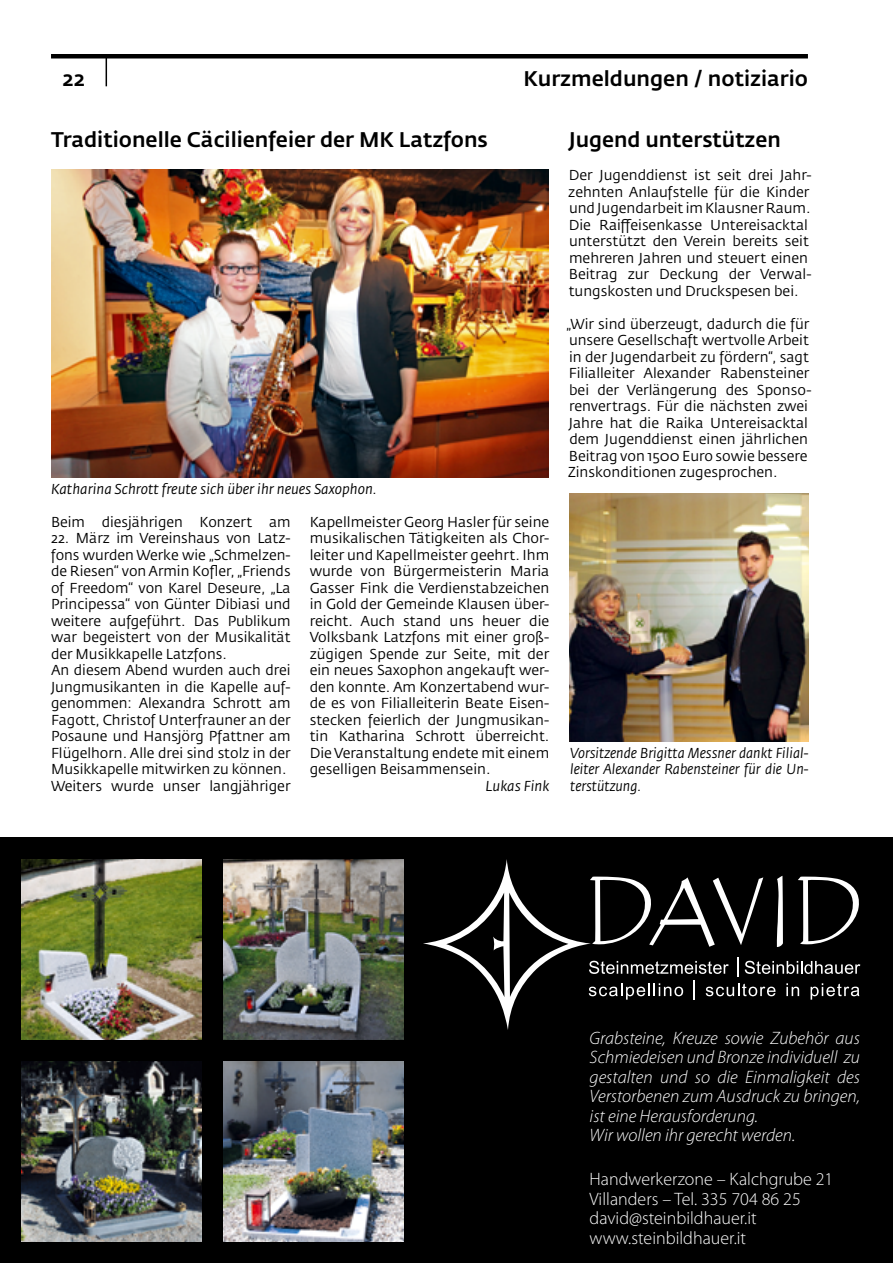
<style>
.page{position:relative;width:893px;height:1263px;background:#fff}
.page>*{position:absolute;margin:0;border:0;box-sizing:border-box;transform-origin:0 0}
.t1{font:500 21px "Fedra Sans Std";color:#000}
.t2{font:italic 300 18px/19.5px "Myriad Pro";color:#fff}
.t3{font:300 18px/19.5px "Myriad Pro";color:#fff}
.t4{font:14.25px/16.5px "Fedra Sans Std";color:#000}
.t5{font:italic 14.25px/16.5px "Fedra Sans Std";color:#000;text-align:justify;scale:.95 1}
.t6{font:italic 14.25px "Fedra Sans Std";color:#000}
</style>
<div class="page">
<hr style="left:51px;top:54px;width:757px;height:4px;background:#000">
<svg style="left:106px;top:58px;width:1px;height:28px"></svg>
<div style="left:0;top:838px;width:893px;height:425px;background:#000"></div>
<img style="left:51px;top:169px;width:497px;height:308px">
<img style="left:569px;top:494px;width:240px;height:247px">
<svg style="left:423px;top:859px;width:438px;height:171px"></svg>
<img style="left:21px;top:859px;width:181px;height:181px">
<img style="left:21px;top:1061px;width:181px;height:181px">
<img style="left:223px;top:859px;width:181px;height:181px">
<img style="left:223px;top:1061px;width:181px;height:181px">
<h1 class="t1" style="left:62px;top:66px;width:24px">22</h1>
<h1 class="t1" style="left:523px;top:66px;width:286px">Kurzmeldungen / notiziario</h1>
<h1 class="t1" style="left:51px;top:127px;width:438px">Traditionelle Cäcilienfeier der MK Latzfons</h1>
<h1 class="t1" style="left:569px;top:127px;width:213px">Jugend unterstützen</h1>
<p class="t4" style="left:568px;top:167px;width:245px">Der Jugenddienst ist seit drei Jahr&shy;zehnten Anlaufstelle für die Kinder und Jugendarbeit im Klausner Raum.<br>Die Raiffeisenkasse Untereisacktal unterstützt den Verein bereits seit mehreren Jahren und steuert einen Beitrag zur Deckung der Verwal&shy;tungskosten und Druckspesen bei.</p>
<p class="t4" style="left:566px;top:316px;width:247px">„Wir sind überzeugt, dadurch die für unsere Gesellschaft wertvolle Arbeit in der Jugendarbeit zu fördern“, sagt Filialleiter Alexander Rabensteiner bei der Verlängerung des Sponso&shy;renvertrags. Für die nächsten zwei Jahre hat die Raika Untereisacktal dem Jugenddienst einen jährlichen Beitrag von 1500 Euro sowie bessere Zinskonditionen zugesprochen.</p>
<p class="t6" style="left:51px;top:480px;width:328px">Katharina Schrott freute sich über ihr neues Saxophon.</p>
<p class="t4" style="left:51px;top:514px;width:241px">Beim diesjährigen Konzert am</p>
<p class="t4" style="left:51px;top:530px;width:241px">22. März im Vereinshaus von Latz&shy;fons wurden Werke wie „Schmelzen&shy;de Riesen‘‘ von Armin Kofler, „Friends of Freedom‘‘ von Karel Deseure, „La Principessa‘‘ von Günter Dibiasi und weitere aufgeführt. Das Publikum war begeistert von der Musikalität der Musikkapelle Latzfons.<br>An diesem Abend wurden auch drei Jungmusikanten in die Kapelle auf&shy;genommen: Alexandra Schrott am Fagott, Christof Unterfrauner an der Posaune und Hansjörg Pfattner am Flügelhorn. Alle drei sind stolz in der Musikkapelle mitwirken zu können.<br>Weiters wurde unser langjähriger</p>
<p class="t4" style="left:310px;top:514px;width:241px;text-align:justify">Kapellmeister Georg Hasler für seine musikalischen Tätigkeiten als Chor&shy;leiter und Kapellmeister geehrt. Ihm wurde von Bürgermeisterin Maria Gasser Fink die Verdienstabzeichen in Gold der Gemeinde Klausen über&shy;reicht. Auch stand uns heuer die Volksbank Latzfons mit einer groß&shy;zügigen Spende zur Seite, mit der ein neues Saxophon angekauft wer&shy;den konnte. Am Konzertabend wur&shy;de es von Filialleiterin Beate Eisen&shy;stecken feierlich der Jungmusikan&shy;tin Katharina Schrott überreicht.<br>Die Veranstaltung endete mit einem geselligen Beisammensein.</p>
<p class="t6" style="left:486px;top:777px;width:65px">Lukas Fink</p>
<p class="t5" style="left:570px;top:745px;width:253px">Vorsitzende Brigitta Messner dankt Filial&shy;leiter Alexander Rabensteiner für die Un&shy;terstützung.</p>
<p class="t2" style="left:590px;top:1028px;width:272px">Grabsteine, Kreuze sowie Zubehör aus Schmiedeisen und Bronze individuell zu gestalten und so die Einmaligkeit des Verstorbenen zum Ausdruck zu bringen, ist eine Herausforderung.<br>Wir wollen ihr gerecht werden.</p>
<p class="t3" style="left:590px;top:1169px;width:245px">Handwerkerzone – Kalchgrube 21<br>Villanders – Tel. 335 704 86 25 david@steinbildhauer.it www.steinbildhauer.it</p>
</div>
